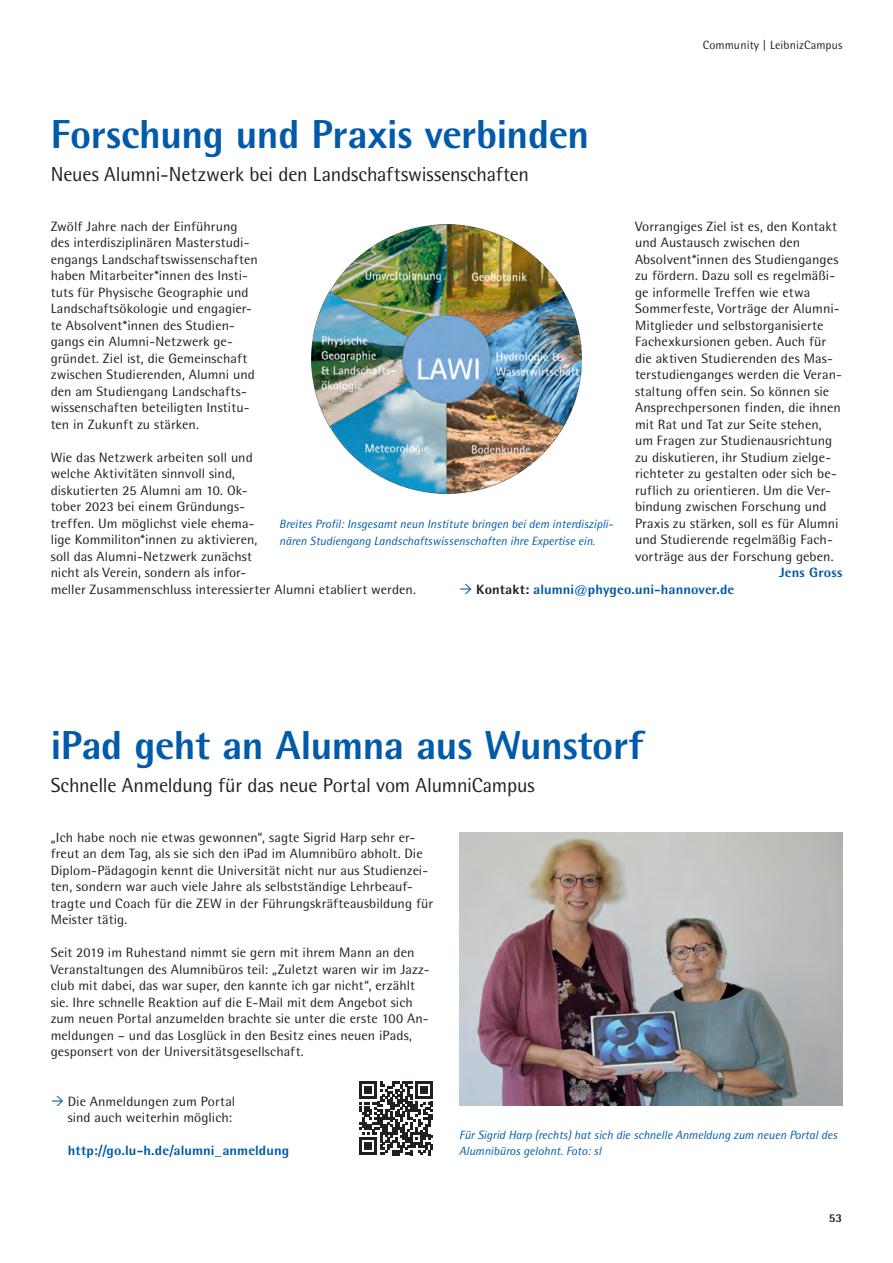
<style>
.page{position:relative;width:893px;height:1263px;background:#fff}
.page>*{position:absolute;margin:0;border:0;box-sizing:border-box;transform-origin:0 0}
.t1{font:800 40.5px "Rotis Semi Sans";letter-spacing:-.01em;color:#015aaa}
.t2{font:20.25px "Rotis Semi Sans";letter-spacing:-.01em;color:#231f20}
.t3{font:13.5px/16.5px "Rotis Semi Sans";letter-spacing:.005em;color:#231f20;scale:1.05 1}
.t4{font:800 13.5px "Rotis Semi Sans";letter-spacing:.005em;color:#015aaa;scale:1.05 1}
.t5{font:italic 12px/16.5px "Rotis Semi Sans";color:#015aaa}
.t6{font:12px "Rotis Semi Sans";letter-spacing:.01em;color:#231f20}
.t7{font:800 12px "Rotis Semi Sans";color:#231f20}
.s1{color:#231f20}
</style>
<div class="page">
<img style="left:459px;top:832px;width:383px;height:273px">
<img style="left:311px;top:224px;width:270px;height:269px">
<svg style="left:359px;top:1081px;width:74px;height:73px"></svg>
<h1 class="t1" style="left:51px;top:109px;width:540px">Forschung und Praxis verbinden</h1>
<h2 class="t2" style="left:51px;top:162px;width:480px">Neues Alumni-Netzwerk bei den Landschaftswissenschaften</h2>
<p class="t6" style="left:702px;top:38px;width:141px">Community | LeibnizCampus</p>
<p class="t3" style="left:634px;top:218px;width:199px">Vorrangiges Ziel ist es, den Kontakt und Austausch zwischen den Absolvent*innen des Studienganges zu fördern. Dazu soll es regelmäßi&shy;ge informelle Treffen wie etwa Sommerfeste, Vorträge der Alumni-Mitglieder und selbstorganisierte Fachexkursionen geben. Auch für die aktiven Studierenden des Mas&shy;terstudienganges werden die Veran&shy;staltung offen sein. So können sie Ansprechpersonen finden, die ihnen mit Rat und Tat zur Seite stehen, um Fragen zur Studienausrichtung zu diskutieren, ihr Studium zielge&shy;richteter zu gestalten oder sich be&shy;ruflich zu orientieren. Um die Ver&shy;bindung zwischen Forschung und Praxis zu stärken, soll es für Alumni und Studierende regelmäßig Fach&shy;vorträge aus der Forschung geben.</p>
<p class="t4" style="left:779px;top:564px;width:61px">Jens Gross</p>
<p class="t4" style="left:476px;top:580px;width:247px"><span class="s1">Kontakt:</span> alumni@phygeo.uni-hannover.de</p>
<p class="t3" style="left:51px;top:218px;width:199px">Zwölf Jahre nach der Einführung des interdisziplinären Masterstudi&shy;engangs Landschaftswissenschaften haben Mitarbeiter*innen des Insti&shy;tuts für Physische Geographie und Landschaftsökologie und engagier&shy;te Absolvent*innen des Studien&shy;gangs ein Alumni-Netzwerk ge&shy;gründet. Ziel ist, die Gemeinschaft zwischen Studierenden, Alumni und den am Studiengang Landschafts&shy;wissenschaften beteiligten Institu&shy;ten in Zukunft zu stärken.</p>
<p class="t3" style="left:51px;top:449px;width:349px">Wie das Netzwerk arbeiten soll und<br>welche Aktivitäten sinnvoll sind,<br>diskutierten 25 Alumni am 10. Ok-<br>tober 2023 bei einem Gründungs-<br>treffen. Um möglichst viele ehema-<br>lige Kommiliton*innen zu aktivieren,<br>soll das Alumni-Netzwerk zunächst<br>nicht als Verein, sondern als infor-<br>meller Zusammenschluss interessierter Alumni etabliert werden.</p>
<p class="t5" style="left:279px;top:515px;width:335px">Breites Profil: Insgesamt neun Institute bringen bei dem interdiszipli&shy;nären Studiengang Landschaftswissenschaften ihre Expertise ein.</p>
<h1 class="t1" style="left:51px;top:719px;width:594px">iPad geht an Alumna aus Wunstorf</h1>
<h2 class="t2" style="left:51px;top:773px;width:485px">Schnelle Anmeldung für das neue Portal vom AlumniCampus</h2>
<p class="t3" style="left:51px;top:828px;width:365px">„Ich habe noch nie etwas gewonnen“, sagte Sigrid Harp sehr er&shy;freut an dem Tag, als sie sich den iPad im Alumnibüro abholt. Die Diplom-Pädagogin kennt die Universität nicht nur aus Studienzei&shy;ten, sondern war auch viele Jahre als selbstständige Lehrbeauf&shy;tragte und Coach für die ZEW in der Führungskräfteausbildung für Meister tätig.</p>
<p class="t3" style="left:51px;top:944px;width:362px">Seit 2019 im Ruhestand nimmt sie gern mit ihrem Mann an den Veranstaltungen des Alumnibüros teil: „Zuletzt waren wir im Jazz&shy;club mit dabei, das war super, den kannte ich gar nicht“, erzählt sie. Ihre schnelle Reaktion auf die E-Mail mit dem Angebot sich zum neuen Portal anzumelden brachte sie unter die erste 100 An&shy;meldungen – und das Losglück in den Besitz eines neuen iPads, gesponsert von der Universitätsgesellschaft.</p>
<p class="t3" style="left:68px;top:1092px;width:161px">Die Anmeldungen zum Portal sind auch weiterhin möglich:</p>
<p class="t4" style="left:68px;top:1141px;width:212px">http://go.lu-h.de/alumni_anmeldung</p>
<p class="t5" style="left:459px;top:1126px;width:379px">Für Sigrid Harp (rechts) hat sich die schnelle Anmeldung zum neuen Portal des<br>Alumnibüros gelohnt. Foto: sl</p>
<p class="t7" style="left:828px;top:1209px;width:15px">53</p>
</div>
